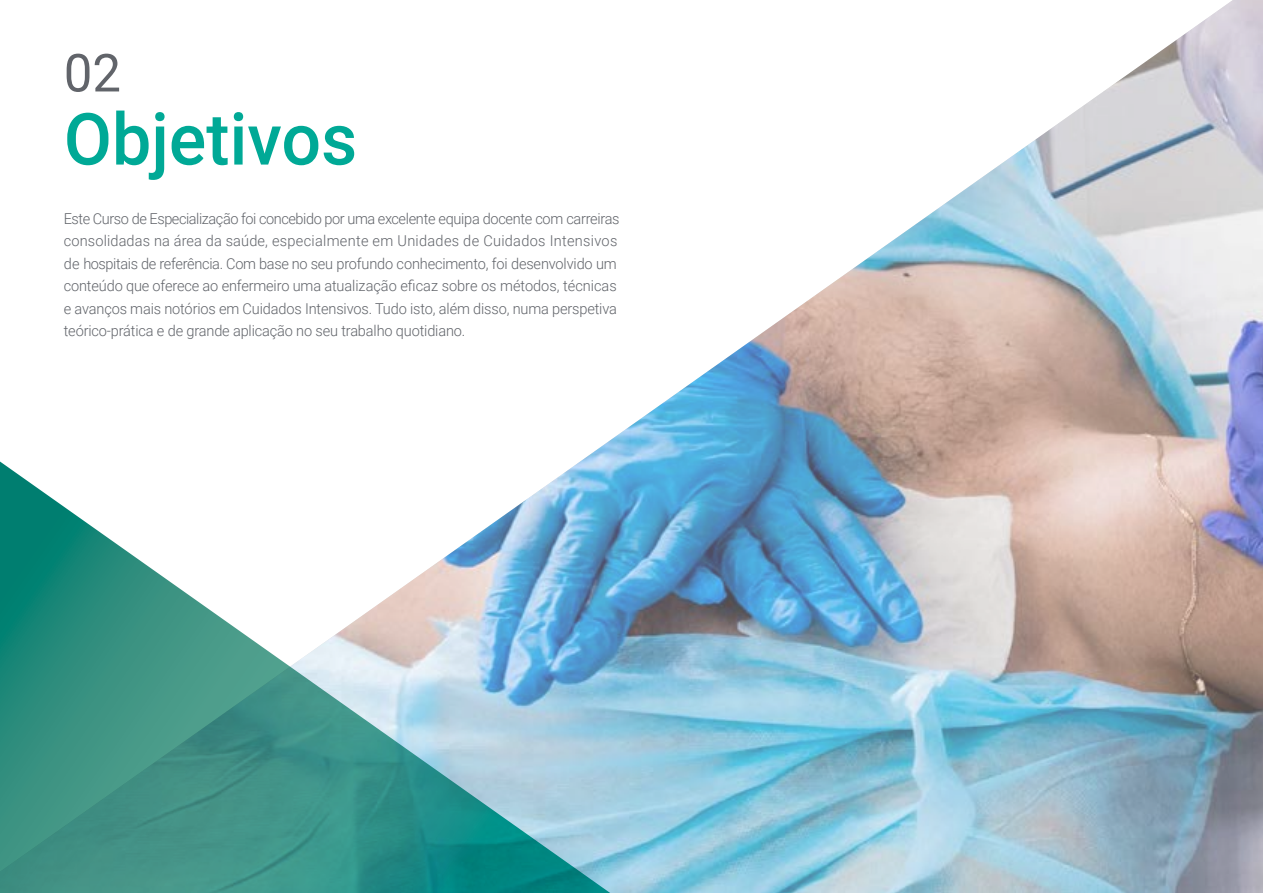
<style>
.page{position:relative;width:1263px;height:893px;background:#fff}
.page>*{position:absolute;margin:0;border:0;box-sizing:border-box;transform-origin:0 0}
.t1{font:500 72px "Roboto";color:#00a996}
.t2{font:52.5px "Roboto";color:#61646a}
.t3{font:300 15px/22.5px "Roboto";letter-spacing:-.01em;color:#61646a}
</style>
<div class="page">
<img style="left:602px;top:0;width:661px;height:893px">
<svg style="left:0;top:446px;width:640px;height:447px"></svg>
<h2 class="t2" style="left:64px;top:36px;width:59px">02</h2>
<h1 class="t1" style="left:64px;top:89px;width:295px">Objetivos</h1>
<p class="t3" style="left:64px;top:207px;width:557px">Este Curso de Especialização foi concebido por uma excelente equipa docente com carreiras consolidadas na área da saúde, especialmente em Unidades de Cuidados Intensivos de hospitais de referência. Com base no seu profundo conhecimento, foi desenvolvido um conteúdo que oferece ao enfermeiro uma atualização eficaz sobre os métodos, técnicas e avanços mais notórios em Cuidados Intensivos. Tudo isto, além disso, numa perspetiva teórico-prática e de grande aplicação no seu trabalho quotidiano.</p>
</div>
